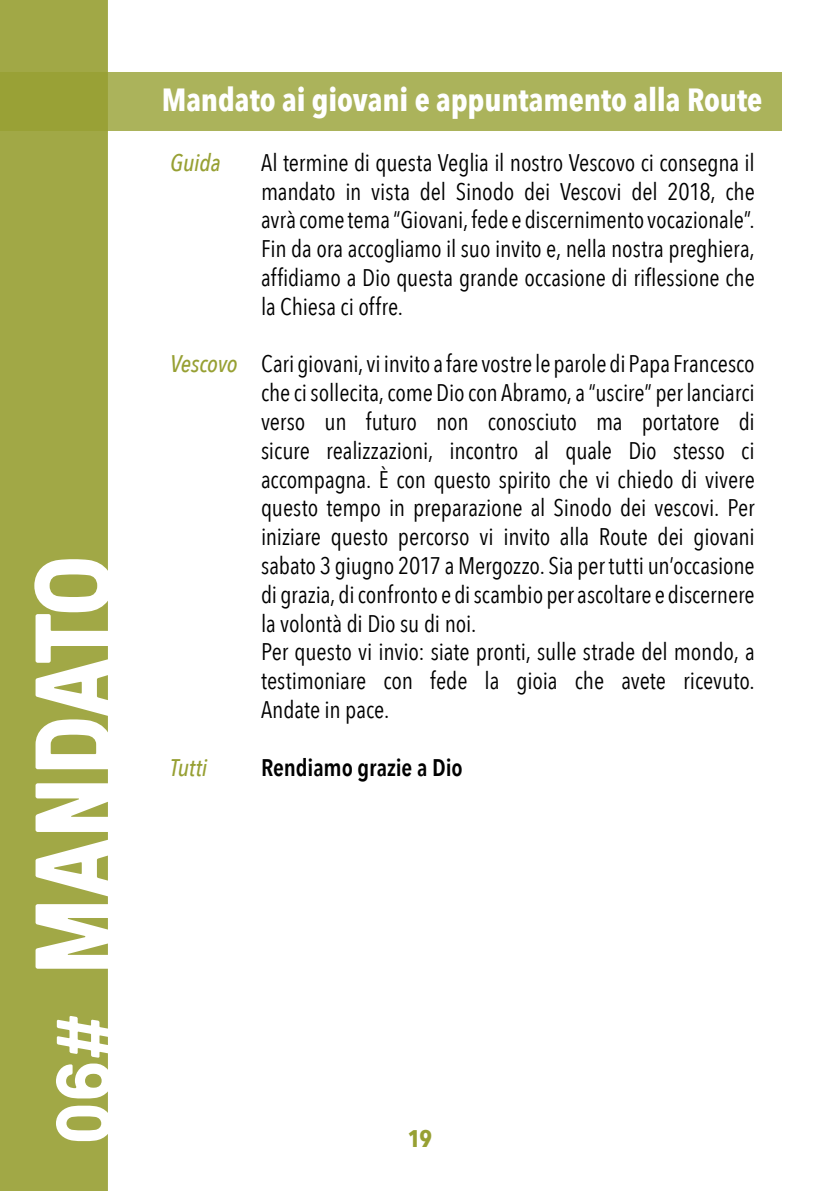
<style>
.page{position:relative;width:840px;height:1191px;background:#fff}
.page>*{position:absolute;margin:0;border:0;box-sizing:border-box;transform-origin:0 0}
.t1{font:700 32px "Avenir Next Condensed";letter-spacing:-.005em;color:#fff}
.t2{font:24px/28.8px "Avenir Next Condensed";letter-spacing:-.005em;color:#000;text-align:justify}
.t3{font:600 24px "Avenir Next Condensed";letter-spacing:-.005em;color:#000}
.t4{font:italic 500 24px "Avenir Next Condensed";letter-spacing:-.005em;color:#97a033}
.t5{font:700 24px "Avenir Next Condensed";color:#97a033}
.s1{font-weight:500;font-style:italic;color:#97a033}
</style>
<div class="page">
<svg style="left:0;top:0;width:108px;height:1190px;fill:#a1a846"></svg>
<svg style="left:78px;top:1031px;width:13px;height:11px"></svg>
<svg style="left:54px;top:862px;width:28px;height:12px"></svg>
<svg style="left:85px;top:1073px;width:17px;height:14px"></svg>
<svg style="left:51px;top:734px;width:45px;height:20px"></svg>
<svg style="left:54px;top:681px;width:28px;height:12px"></svg>
<svg style="left:50px;top:574px;width:47px;height:23px"></svg>
<svg style="left:0;top:72px;width:781px;height:58px;fill:#abb35b"></svg>
<h1 class="t1" style="left:162px;top:81px;width:602px">Mandato ai giovani e appuntamento alla Route</h1>
<p class="t4" style="left:170px;top:148px;width:52px">Guida</p>
<p class="t2" style="left:261px;top:147px;width:495px">Al termine di questa Veglia il nostro Vescovo ci consegna il mandato in vista del Sinodo dei Vescovi del 2018, che avrà come tema “Giovani, fede e discernimento vocazionale”.<br>Fin da ora accogliamo il suo invito e, nella nostra preghiera, affidiamo a Dio questa grande occasione di riflessione che la Chiesa ci offre.</p>
<p class="t2" style="left:261px;top:348px;width:495px;text-align:left;text-indent:-91px"><span class="s1">Vescovo</span> Cari giovani, vi invito a fare vostre le parole di Papa Francesco che ci sollecita, come Dio con Abramo, a “uscire” per lanciarci verso un futuro non conosciuto ma portatore di sicure realizzazioni, incontro al quale Dio stesso ci accompagna. È con questo spirito che vi chiedo di vivere questo tempo in preparazione al Sinodo dei vescovi. Per iniziare questo percorso vi invito alla Route dei giovani sabato 3 giugno 2017 a Mergozzo. Sia per tutti un’occasione di grazia, di confronto e di scambio per ascoltare e discernere la volontà di Dio su di noi.<br>Per questo vi invio: siate pronti, sulle strade del mondo, a testimoniare con fede la gioia che avete ricevuto.<br>Andate in pace.</p>
<p class="t4" style="left:170px;top:753px;width:39px">Tutti</p>
<p class="t3" style="left:261px;top:746px;width:203px">Rendiamo grazie a Dio</p>
<p class="t5" style="left:408px;top:1123px;width:26px">19</p>
</div>
